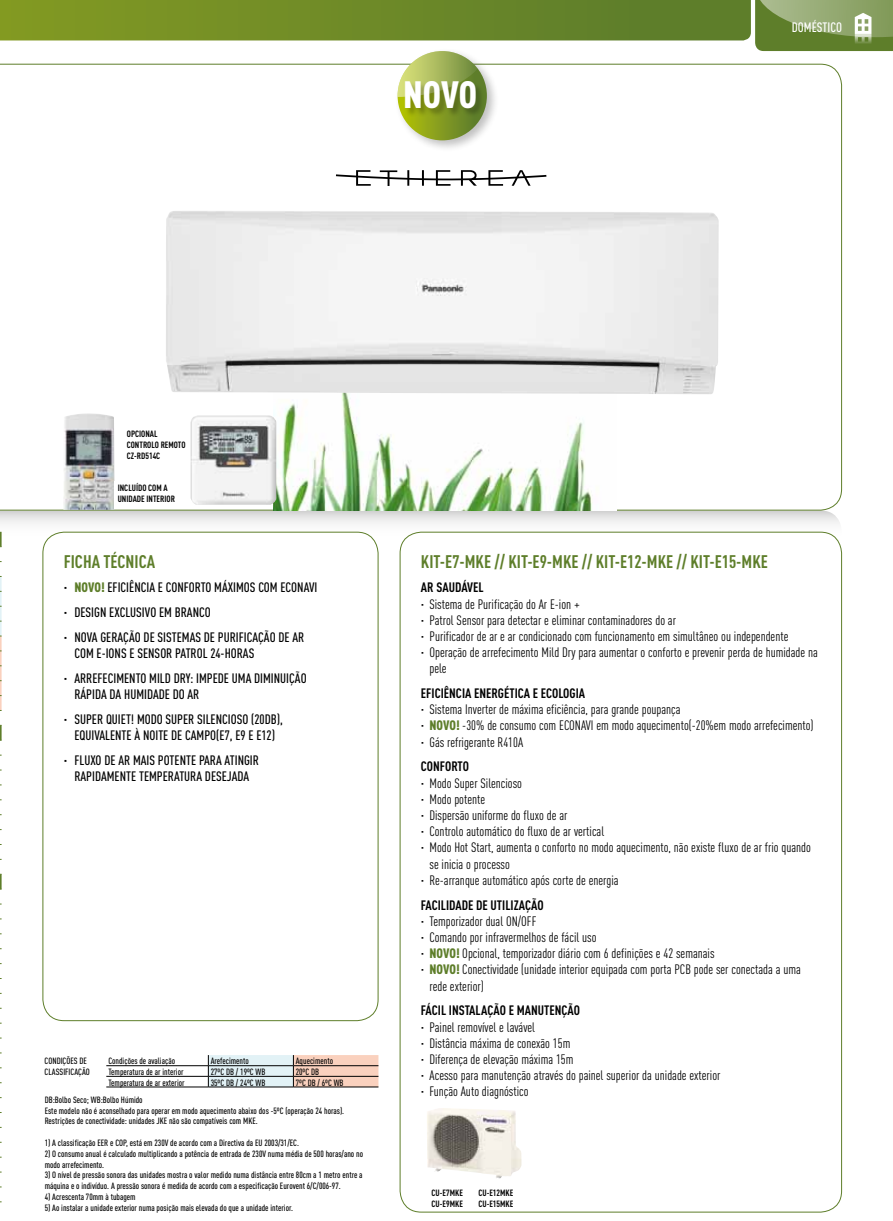
<style>
.page{position:relative;width:893px;height:1221px;background:#fff}
.page>*{position:absolute;margin:0;border:0;box-sizing:border-box;transform-origin:0 0}
.t1{font:900 37.5px "DIN Cond";color:#fff}
.t2{font:700 18px "DIN Cond";color:#5e7e2a}
.t3{font:13.5px/16.2px "DIN Cond";color:#000}
.t4{font:500 13.5px/24.8px "DIN Cond";color:#000}
.t5{font:700 13.5px "DIN Cond";color:#000}
.t6{font:500 13.5px "DIN Cond";color:#fff}
.t7{font:500 9px/10.8px "DIN Cond";color:#000}
.t8{font:700 9px/10.8px "DIN Cond";color:#000}
.s1{font-weight:900;color:#5e7e2a}
</style>
<div class="page">
<svg style="left:0;top:64px;width:842px;height:446px"></svg>
<svg style="left:0;top:510px;width:842px;height:43px"></svg>
<svg style="left:0;top:576px;width:2px;height:135px"></svg>
<svg style="left:0;top:725px;width:2px;height:16px"></svg>
<svg style="left:0;top:874px;width:2px;height:15px"></svg>
<div style="left:400px;top:532px;width:442px;height:679px;background:#fff;border-radius:21px"></div>
<div style="left:43px;top:532px;width:335px;height:488px;background:#fff;border-radius:21px"></div>
<svg style="left:336px;top:170px;width:210px;height:16px"></svg>
<div style="left:394px;top:47px;width:106px;height:106px;background:#000;opacity:.25"></div>
<div style="left:398px;top:51px;width:89px;height:89px;background:linear-gradient(to right,#b4c303,#537438);border-radius:45px"></div>
<svg style="left:398px;top:51px;width:89px;height:46px"></svg>
<div style="left:405px;top:82px;width:80px;height:35px;background:#000;opacity:.25"></div>
<img style="left:273px;top:394px;width:344px;height:116px">
<img style="left:166px;top:210px;width:553px;height:184px">
<hr style="left:106px;top:1065px;width:102px;height:1px;background:#000">
<hr style="left:106px;top:1075px;width:102px;height:1px;background:#000">
<svg style="left:208px;top:1055px;width:170px;height:31px;background:#dcd0c9"></svg>
<hr style="left:106px;top:1086px;width:102px;height:1px;background:#000">
<hr style="left:208px;top:1086px;width:85px;height:1px;background:#000">
<hr style="left:293px;top:1086px;width:85px;height:1px;background:#000">
<img style="left:63px;top:413px;width:52px;height:96px">
<img style="left:427px;top:1108px;width:94px;height:70px">
<div style="left:114px;top:481px;width:49px;height:28px;background:#fff"></div>
<img style="left:191px;top:415px;width:85px;height:89px">
<svg style="left:0;top:0;width:751px;height:51px"></svg>
<svg style="left:755px;top:0;width:138px;height:51px;background:#809957"></svg>
<h1 class="t1" style="left:403px;top:72px;width:75px">NOVO</h1>
<p class="t6" style="left:792px;top:19px;width:52px">DOMÉSTICO</p>
<p class="t8" style="left:127px;top:428px;width:5px">OPCIONAL<br>CONTROLO</p>
<p class="t8" style="left:161px;top:439px;width:5px">REMOTO</p>
<p class="t8" style="left:127px;top:450px;width:34px">CZ-RD514C</p>
<p class="t8" style="left:118px;top:482px;width:7px">INCLUÍD</p>
<p class="t8" style="left:142px;top:482px;width:26px">O COM A</p>
<p class="t8" style="left:118px;top:493px;width:5px">UNIDADE</p>
<p class="t8" style="left:147px;top:493px;width:5px">INTERIOR</p>
<h2 class="t2" style="left:64px;top:550px;width:93px">FICHA TÉCNICA</h2>
<p class="t4" style="left:64px;top:575px;width:255px">· <span class="s1">NOVO!</span> EFICIÊNCIA E CONFORTO MÁXIMOS COM ECONAVI · DESIGN EXCLUSIVO EM BRANCO<br>· NOVA GERAÇÃO DE SISTEMAS DE PURIFICAÇÃO DE AR</p>
<p class="t4" style="left:64px;top:640px;width:244px;text-indent:11px">COM E-IONS E SENSOR PATROL 24-HORAS<br>· ARREFECIMENTO MILD DRY: IMPEDE UMA DIMINUIÇÃO</p>
<p class="t4" style="left:64px;top:681px;width:221px;text-indent:11px">RÁPIDA DA HUMIDADE DO AR<br>· SUPER QUIET! MODO SUPER SILENCIOSO (20dB),</p>
<p class="t4" style="left:64px;top:722px;width:213px;text-indent:11px">EQUIVALENTE À NOITE DE CAMPO(E7, E9 E E12) · FLUXO DE AR MAIS POTENTE PARA ATINGIR</p>
<p class="t4" style="left:74px;top:763px;width:176px">RAPIDAMENTE TEMPERATURA DESEJADA</p>
<p class="t7" style="left:45px;top:1055px;width:47px">CONDIÇÕES DE<br>CLASSIFICAÇÃO</p>
<p class="t7" style="left:108px;top:1055px;width:68px">Condições de avaliação</p>
<p class="t7" style="left:211px;top:1055px;width:40px">Arefecimento</p>
<p class="t7" style="left:296px;top:1055px;width:39px">Aquecimento</p>
<p class="t7" style="left:108px;top:1066px;width:77px">Temperatura de ar interior</p>
<p class="t7" style="left:211px;top:1066px;width:56px">27ºC DB / 19ºC WB</p>
<p class="t7" style="left:296px;top:1066px;width:25px">20ºC DB</p>
<p class="t7" style="left:108px;top:1076px;width:78px">Temperatura de ar exterior</p>
<p class="t7" style="left:211px;top:1076px;width:56px">35ºC DB / 24ºC WB</p>
<p class="t7" style="left:296px;top:1076px;width:49px">7ºC DB / 6ºC WB</p>
<p class="t7" style="left:45px;top:1093px;width:301px">DB:Bolbo Seco; WB:Bolbo Húmido<br>Este modelo não é aconselhado para operar em modo aquecimento abaixo dos -5ºC (operação 24 horas).<br>Restrições de conectividade: unidades JKE não são compatíveis com MKE.</p>
<p class="t7" style="left:45px;top:1137px;width:256px">1) A classificação EER e COP, está em 230V de acordo com a Directiva da EU 2003/31/EC.</p>
<p class="t7" style="left:45px;top:1147px;width:320px">2) O consumo anual é calculado multiplicando a potência de entrada de 230V numa média de 500 horas/ano no modo arrefecimento.</p>
<p class="t7" style="left:45px;top:1169px;width:319px">3) O nível de pressão sonora das unidades mostra o valor medido numa distância entre 80cm a 1 metro entre a máquina e o indivíduo. A pressão sonora é medida de acordo com a especificação Eurovent 6/C/006-97.</p>
<p class="t7" style="left:45px;top:1191px;width:92px">4) Acrescenta 70mm à tubagem</p>
<p class="t7" style="left:45px;top:1201px;width:250px">5) Ao instalar a unidade exterior numa posição mais elevada do que a unidade interior.</p>
<h2 class="t2" style="left:421px;top:550px;width:348px">KIT-E7-MKE // KIT-E9-MKE // KIT-E12-MKE // KIT-E15-MKE</h2>
<p class="t5" style="left:421px;top:579px;width:64px">AR SAUDÁVEL</p>
<p class="t3" style="left:421px;top:595px;width:160px">· Sistema de Purificação do Ar E-ion +</p>
<p class="t3" style="left:421px;top:611px;width:257px">· Patrol Sensor para detectar e eliminar contaminadores do ar</p>
<p class="t3" style="left:421px;top:628px;width:369px">· Purificador de ar e ar condicionado com funcionamento em simultâneo ou independente</p>
<p class="t3" style="left:421px;top:644px;width:398px">· Operação de arrefecimento Mild Dry para aumentar o conforto e prevenir perda de humidade na</p>
<p class="t3" style="left:429px;top:660px;width:19px">pele</p>
<p class="t5" style="left:421px;top:685px;width:166px">EFICIÊNCIA ENERGÉTICA E ECOLOGIA</p>
<p class="t3" style="left:421px;top:701px;width:394px">· Sistema Inverter de máxima eficiência, para grande poupança<br>· <span class="s1">NOVO!</span> -30% de consumo com ECONAVI em modo aquecimento(-20%em modo arrefecimento) · Gás refrigerante R410A</p>
<p class="t5" style="left:421px;top:758px;width:49px">CONFORTO</p>
<p class="t3" style="left:421px;top:774px;width:103px">· Modo Super Silencioso</p>
<p class="t3" style="left:421px;top:790px;width:66px">· Modo potente</p>
<p class="t3" style="left:421px;top:807px;width:148px">· Dispersão uniforme do fluxo de ar</p>
<p class="t3" style="left:421px;top:823px;width:185px">· Controlo automático do fluxo de ar vertical</p>
<p class="t3" style="left:421px;top:839px;width:391px">· Modo Hot Start, aumenta o conforto no modo aquecimento, não existe fluxo de ar frio quando</p>
<p class="t3" style="left:429px;top:855px;width:82px">se inicia o processo</p>
<p class="t3" style="left:421px;top:871px;width:199px">· Re-arranque automático após corte de energia</p>
<p class="t5" style="left:421px;top:896px;width:124px">FACILIDADE DE UTILIZAÇÃO</p>
<p class="t3" style="left:421px;top:912px;width:117px">· Temporizador dual ON/OFF</p>
<p class="t3" style="left:421px;top:928px;width:177px">· Comando por infravermelhos de fácil uso</p>
<p class="t3" style="left:421px;top:945px;width:295px">· <span class="s1">NOVO!</span> Opcional, temporizador diário com 6 definições e 42 semanais</p>
<p class="t3" style="left:421px;top:961px;width:381px">· <span class="s1">NOVO!</span> Conectividade (unidade interior equipada com porta PCB pode ser conectada a uma</p>
<p class="t3" style="left:429px;top:977px;width:56px">rede exterior)</p>
<p class="t5" style="left:421px;top:1002px;width:161px">FÁCIL INSTALAÇÃO E MANUTENÇÃO</p>
<p class="t3" style="left:421px;top:1018px;width:301px">· Painel removível e lavável<br>· Distância máxima de conexão 15m<br>· Diferença de elevação máxima 15m<br>· Acesso para manutenção através do painel superior da unidade exterior · Função Auto diagnóstico</p>
<p class="t8" style="left:432px;top:1187px;width:33px">CU-E7MKE<br>CU-E9MKE</p>
<p class="t8" style="left:478px;top:1187px;width:36px">CU-E12MKE<br>CU-E15MKE</p>
</div>
